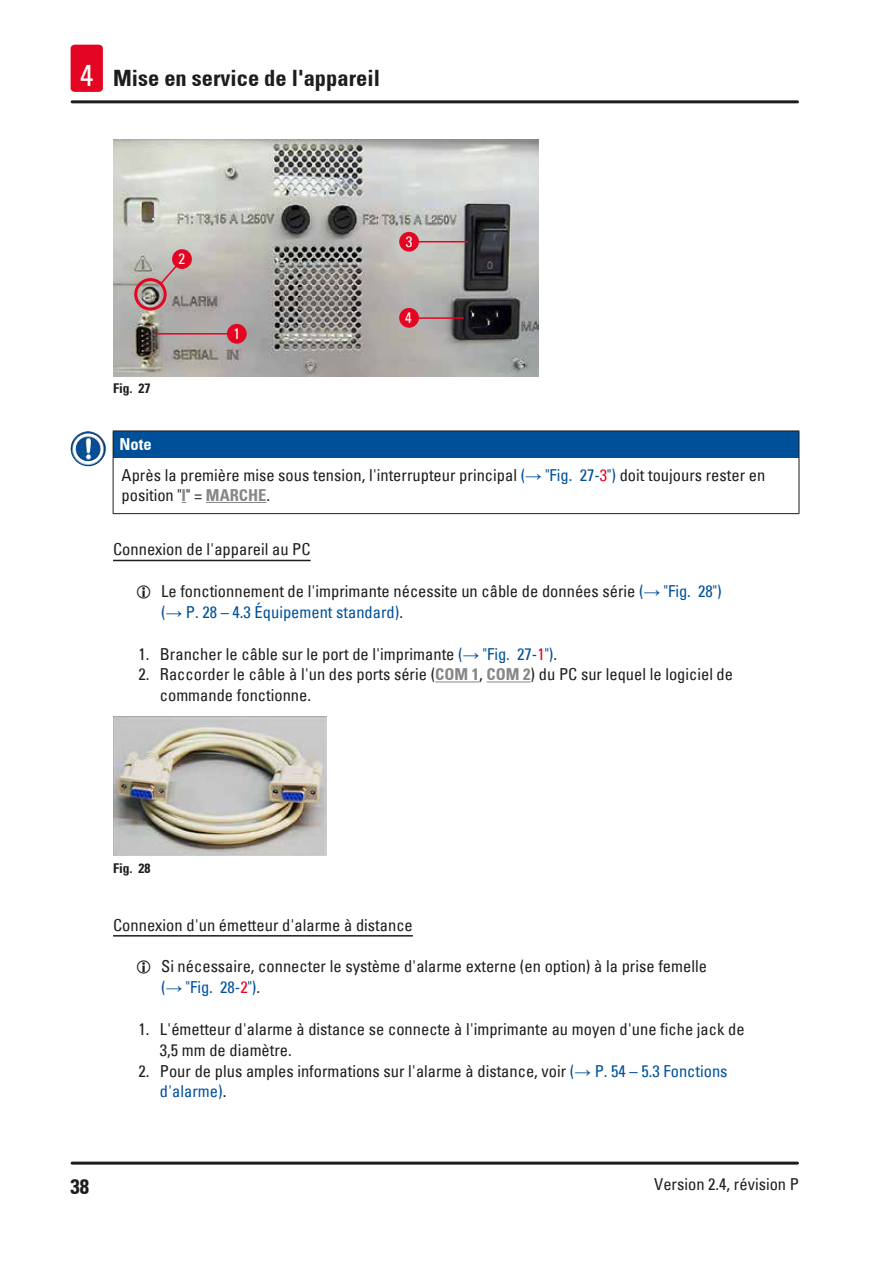
<style>
.page{position:relative;width:893px;height:1263px;background:#fff}
.page>*{position:absolute;margin:0;border:0;box-sizing:border-box;transform-origin:0 0}
.t1{font:700 condensed 22.5px "Univers";color:#1d1d1b}
.t2{font:700 condensed 21px "Univers";color:#1d1d1b}
.Source_of_danger{font:condensed 16.5px/20.9px "Univers";color:#1d1d1b}
.I_Topic{font:condensed 16.5px "Univers";color:#1d1d1b}
.Signalword__no_use_a{font:700 condensed 16.5px "Univers";color:#fff}
.t3{font:condensed 15px "Univers";color:#fff}
.t4{font:700 condensed 13.5px "Univers";color:#1d1d1b}
.s1{font-weight:400;font-size:30px;color:#fff}
.s2{color:#005099}
.s3{font-family:"Arial";font-stretch:normal;color:#005099}
.s4{color:#e40522}
.s5{font-weight:700;color:#878787}
</style>
<div class="page">
<hr style="left:72px;top:1161px;width:725px;height:3px;background:#1d1d1b">
<hr style="left:72px;top:100px;width:725px;height:3px;background:#1d1d1b">
<div style="left:71px;top:45px;width:32px;height:47px;background:#e40522;border-radius:4px"></div>
<hr style="left:113px;top:560px;width:198px;height:1px;background:#1d1d1b">
<hr style="left:435px;top:681px;width:44px;height:1px;background:#878787">
<hr style="left:487px;top:681px;width:44px;height:1px;background:#878787">
<hr style="left:113px;top:935px;width:300px;height:1px;background:#1d1d1b">
<img style="left:113px;top:140px;width:426px;height:236px">
<div style="left:134px;top:278px;width:33px;height:32px;border:3px solid #e40522;border-radius:50%"></div>
<svg style="left:159px;top:264px;width:19px;height:22px"></svg>
<hr style="left:157px;top:333px;width:70px;height:2px;background:#e40522">
<hr style="left:418px;top:241px;width:49px;height:1px;background:#e40522">
<hr style="left:418px;top:317px;width:45px;height:2px;background:#e40522">
<div style="left:227px;top:324px;width:20px;height:20px;background:#e40522;border-radius:50%"></div>
<div style="left:172px;top:249px;width:20px;height:20px;background:#e40522;border-radius:50%"></div>
<div style="left:399px;top:232px;width:20px;height:20px;background:#e40522;border-radius:50%"></div>
<div style="left:399px;top:308px;width:20px;height:20px;background:#e40522;border-radius:50%"></div>
<div style="left:113px;top:431px;width:686px;height:27px;background:#005099"></div>
<hr style="left:113px;top:431px;width:686px;height:1px;background:#1d1d1b">
<svg style="left:113px;top:431px;width:1px;height:27px"></svg>
<svg style="left:799px;top:431px;width:1px;height:27px"></svg>
<hr style="left:113px;top:458px;width:1px;height:55px;background:#1d1d1b">
<hr style="left:799px;top:458px;width:1px;height:55px;background:#1d1d1b">
<hr style="left:113px;top:513px;width:686px;height:1px;background:#1d1d1b">
<img style="left:71px;top:431px;width:26px;height:35px">
<hr style="left:206px;top:502px;width:60px;height:1px;background:#878787">
<img style="left:113px;top:717px;width:213px;height:139px">
<h1 class="t1" style="left:80px;top:65px;width:301px"><span class="s1">4</span> Mise en service de l'appareil</h1>
<p class="t3" style="left:179px;top:249px;width:8px">2</p>
<p class="t4" style="left:113px;top:380px;width:39px">Fig. 27</p>
<p class="t3" style="left:233px;top:324px;width:8px">1</p>
<p class="t3" style="left:406px;top:232px;width:8px">3</p>
<p class="t3" style="left:405px;top:308px;width:8px">4</p>
<p class="Signalword__no_use_a" style="left:119px;top:434px;width:34px">Note</p>
<p class="Source_of_danger" style="left:122px;top:465px;width:645px;line-height:19.8px">Après la première mise sous tension, l'interrupteur principal <span class="s2">(</span><span class="s3">→</span> <span class="s2">"Fig. 27‑</span><span class="s4">3</span><span class="s2">")</span> doit toujours rester en position "<span class="s5">I</span>" = <span class="s5">MARCHE</span>.</p>
<p class="I_Topic" style="left:113px;top:539px;width:199px">Connexion de l'appareil au PC</p>
<p class="Source_of_danger" style="left:161px;top:580px;width:562px">Le fonctionnement de l'imprimante nécessite un câble de données série <span class="s2">(</span><span class="s3">→</span> <span class="s2">"Fig. 28") (</span><span class="s3">→</span> <span class="s2">P. 28 – 4.3 Équipement standard)</span>.</p>
<p class="Source_of_danger" style="left:139px;top:643px;width:420px">1. Brancher le câble sur le port de l'imprimante <span class="s2">(</span><span class="s3">→</span> <span class="s2">"Fig. 27‑</span><span class="s4">1</span><span class="s2">")</span>.</p>
<p class="Source_of_danger" style="left:160px;top:664px;width:575px;text-indent:-21px">2. Raccorder le câble à l'un des ports série (<span class="s5">COM 1</span>, <span class="s5">COM 2</span>) du PC sur lequel le logiciel de commande fonctionne.</p>
<p class="t4" style="left:113px;top:859px;width:39px">Fig. 28</p>
<p class="I_Topic" style="left:113px;top:914px;width:301px">Connexion d'un émetteur d'alarme à distance</p>
<p class="Source_of_danger" style="left:161px;top:956px;width:547px">Si nécessaire, connecter le système d'alarme externe (en option) à la prise femelle <span class="s2">(</span><span class="s3">→</span> <span class="s2">"Fig. 28‑</span><span class="s4">2</span><span class="s2">")</span>.</p>
<p class="Source_of_danger" style="left:160px;top:1018px;width:586px;text-indent:-21px">1. L'émetteur d'alarme à distance se connecte à l'imprimante au moyen d'une fiche jack de<br>3,5 mm de diamètre.</p>
<p class="Source_of_danger" style="left:160px;top:1060px;width:569px;text-indent:-21px">2. Pour de plus amples informations sur l'alarme à distance, voir <span class="s2">(</span><span class="s3">→</span> <span class="s2">P. 54 – 5.3 Fonctions d'alarme)</span>.</p>
<p class="t2" style="left:71px;top:1173px;width:20px">38</p>
<p class="Source_of_danger" style="left:654px;top:1173px;width:146px">Version 2.4, révision P</p>
</div>
